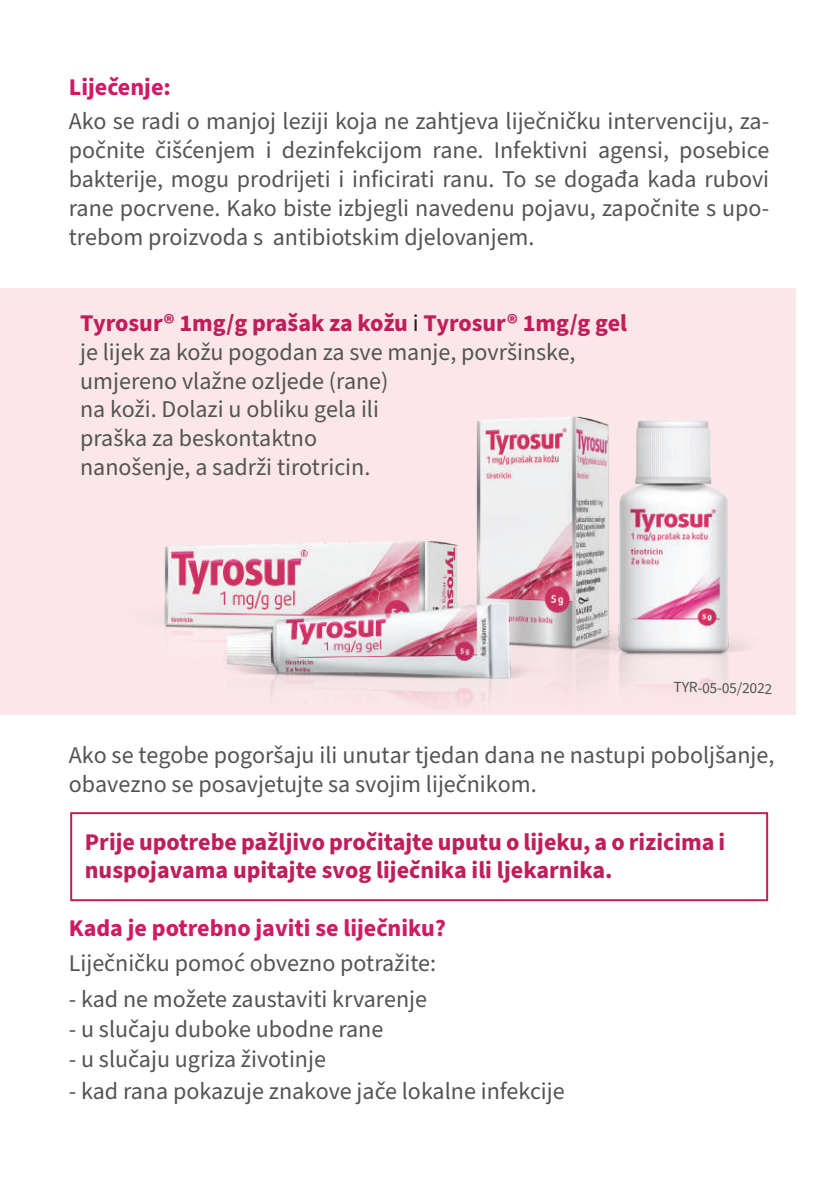
<style>
.page{position:relative;width:840px;height:1191px;background:#fff}
.page>*{position:absolute;margin:0;border:0;box-sizing:border-box;transform-origin:0 0}
.t1{font:24px/28.8px "Source Sans Pro";color:#535454}
.t2{font:700 24px/28.8px "Source Sans Pro";color:#c01e5a}
.t3{font:700 24px "Source Sans Pro";color:#ce1b64}
.t4{font:15.4px "Source Sans Pro";color:#535454}
.s1{font-weight:700;color:#c01e5a}
.s2{color:#211d1e}
</style>
<div class="page">
<div style="left:0;top:288px;width:795px;height:426px;background:#fbe7ea"></div>
<img style="left:164px;top:416px;width:580px;height:289px">
<div style="left:70px;top:812px;width:697px;height:89px;border:2px solid #c01e5a"></div>
<p class="t3" style="left:69px;top:70px;width:103px">Liječenje:</p>
<p class="t1" style="left:69px;top:108px;width:701px;text-align:justify">Ako se radi o manjoj leziji koja ne zahtjeva liječničku intervenciju, za&shy;počnite čišćenjem i dezinfekcijom rane. Infektivni agensi, posebice bakterije, mogu prodrijeti i inficirati ranu. To se događa kada rubovi rane pocrvene. Kako biste izbjegli navedenu pojavu, započnite s upo&shy;trebom proizvoda s antibiotskim djelovanjem.</p>
<p class="t1" style="left:80px;top:309px;width:548px"><span class="s1">Tyrosur® 1mg/g prašak za kožu</span> <span class="s2">i</span> <span class="s1">Tyrosur® 1mg/g gel </span>je lijek za kožu pogodan za sve manje, površinske, umjereno vlažne ozljede (rane)<br>na koži. Dolazi u obliku gela ili<br>praška za beskontaktno<br>nanošenje, a sadrži tirotricin.</p>
<p class="t4" style="left:673px;top:676px;width:100px;rotate:1deg">TYR-05-05/2022</p>
<p class="t1" style="left:69px;top:741px;width:706px">Ako se tegobe pogoršaju ili unutar tjedan dana ne nastupi poboljšanje, obavezno se posavjetujte sa svojim liječnikom.</p>
<p class="t2" style="left:85px;top:828px;width:641px">Prije upotrebe pažljivo pročitajte uputu o lijeku, a o rizicima i nuspojavama upitajte svog liječnika ili ljekarnika.</p>
<p class="t3" style="left:69px;top:911px;width:378px">Kada je potrebno javiti se liječniku?</p>
<p class="t1" style="left:69px;top:949px;width:368px">Liječničku pomoć obvezno potražite:</p>
<p class="t1" style="left:69px;top:985px;width:359px">- kad ne možete zaustaviti krvarenje</p>
<p class="t1" style="left:69px;top:1015px;width:316px">- u slučaju duboke ubodne rane</p>
<p class="t1" style="left:69px;top:1045px;width:258px">- u slučaju ugriza životinje</p>
<p class="t1" style="left:69px;top:1077px;width:497px">- kad rana pokazuje znakove jače lokalne infekcije</p>
</div>
